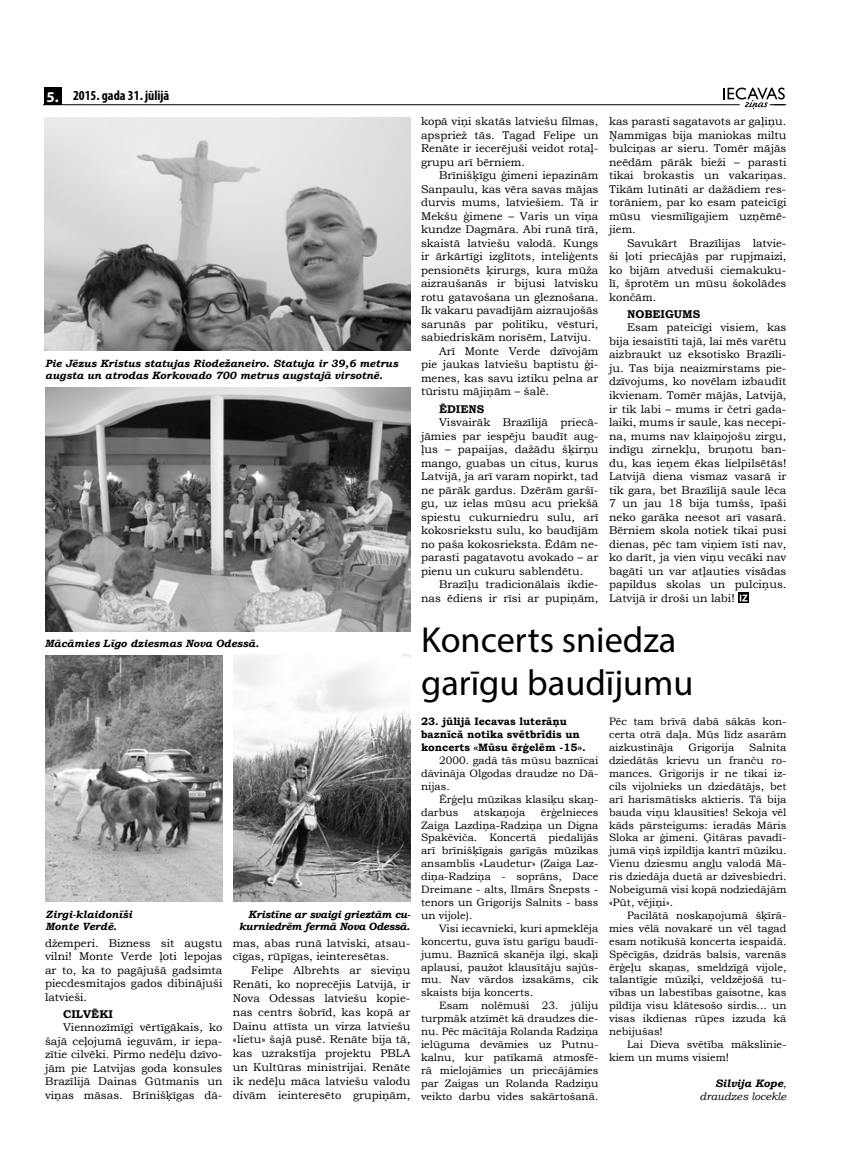
<style>
.page{position:relative;width:851px;height:1170px;background:#fff}
.page>*{position:absolute;margin:0;border:0;box-sizing:border-box;transform-origin:0 0}
.t1{font:36.25px/43.5px "Myriad Pro";color:#000}
.t2{font:700 condensed 13.75px "Myriad Pro";color:#000}
.t3{font:11.25px/13.5px "Bookman Old Style";color:#000;text-align:justify}
.t4{font:700 11.25px "Bookman Old Style";color:#000}
.t5{font:10.75px/12.9px "Bookman Old Style";color:#000;text-align:justify}
.t6{font:700 10.75px/12.9px "Bookman Old Style";color:#000}
.t7{font:italic 10.75px/12.9px "Bookman Old Style";color:#000;text-align:right}
.t8{font:italic 700 10.5px/12.6px "Bookman Old Style";color:#000}
.t9{font:italic 700 10.5px/12.6px "Bookman Old Style";letter-spacing:-.025em;color:#000;text-align:right}
.s1{font-stretch:normal;font-size:15px;color:#fff}
.s2{font-weight:700}
.s3{font-style:normal}
</style>
<div class="page">
<hr style="left:44px;top:104px;width:695px;height:1px;background:#000">
<div style="left:44px;top:87px;width:17px;height:18px;background:#000"></div>
<svg style="left:723px;top:88px;width:63px;height:22px"></svg>
<svg style="left:738px;top:592px;width:10px;height:11px"></svg>
<svg style="left:739px;top:594px;width:8px;height:7px"></svg>
<img style="left:45px;top:655px;width:177px;height:246px">
<img style="left:233px;top:654px;width:177px;height:247px">
<img style="left:45px;top:387px;width:365px;height:244px">
<img style="left:45px;top:117px;width:366px;height:233px">
<p class="t2" style="left:46px;top:87px;width:124px"><span class="s1">5.</span> 2015. gada 31. jūlijā</p>
<p class="t8" style="left:45px;top:356px;width:354px">Pie Jēzus Kristus statujas Riodežaneiro. Statuja ir 39,6 metrus augsta un atrodas Korkovado 700 metrus augstajā virsotnē.</p>
<p class="t8" style="left:45px;top:636px;width:215px">Mācāmies Līgo dziesmas Nova Odessā.</p>
<p class="t8" style="left:46px;top:907px;width:88px">Zirgi-klaidonīši<br>Monte Verdē.</p>
<p class="t9" style="left:239px;top:907px;width:173px">Kristīne ar svaigi grieztām cu&shy;kurniedrēm fermā Nova Odessā.</p>
<p class="t3" style="left:45px;top:935px;width:179px">džemperi. Bizness sit augstu vilni! Monte Verde ļoti lepojas ar to, ka to pagājušā gadsimta piecdesmitajos gados dibinājuši latvieši.</p>
<p class="t4" style="left:63px;top:1005px;width:51px">CILVĒKI</p>
<p class="t3" style="left:45px;top:1020px;width:179px;text-indent:18px">Viennozīmīgi vērtīgākais, ko šajā ceļojumā ieguvām, ir iepa&shy;zītie cilvēki. Pirmo nedēļu dzīvo&shy;jām pie Latvijas goda konsules Brazīlijā Dainas Gūtmanis un viņas māsas. Brīnišķīgas dā-</p>
<p class="t3" style="left:233px;top:935px;width:179px;line-height:13.9px">mas, abas runā latviski, atsau&shy;cīgas, rūpīgas, ieinteresētas.</p>
<p class="t3" style="left:233px;top:963px;width:179px;line-height:13.9px;text-indent:18px">Felipe Albrehts ar sieviņu Renāti, ko noprecējis Latvijā, ir Nova Odessas latviešu kopie&shy;nas centrs šobrīd, kas kopā ar Dainu attīsta un virza latviešu «lietu» šajā pusē. Renāte bija tā, kas uzrakstīja projektu PBLA un Kultūras ministrijai. Renāte ik nedēļu māca latviešu valodu divām ieinteresēto grupiņām,</p>
<p class="t3" style="left:421px;top:115px;width:179px">kopā viņi skatās latviešu filmas, apspriež tās. Tagad Felipe un Renāte ir iecerējuši veidot rotaļ&shy;grupu arī bērniem.</p>
<p class="t3" style="left:439px;top:169px;width:161px">Brīnišķīgu ģimeni iepazinām</p>
<p class="t3" style="left:421px;top:182px;width:179px">Sanpaulu, kas vēra savas mājas</p>
<p class="t3" style="left:421px;top:196px;width:179px">durvis mums, latviešiem. Tā ir</p>
<p class="t3" style="left:421px;top:209px;width:179px">Mekšu ģimene – Varis un viņa</p>
<p class="t3" style="left:421px;top:223px;width:179px">kundze Dagmāra. Abi runā tīrā,</p>
<p class="t3" style="left:421px;top:236px;width:179px">skaistā latviešu valodā. Kungs</p>
<p class="t3" style="left:421px;top:250px;width:179px">ir ārkārtīgi izglītots, inteliģents</p>
<p class="t3" style="left:421px;top:263px;width:179px">pensionēts ķirurgs, kura mūža</p>
<p class="t3" style="left:421px;top:277px;width:179px">aizraušanās ir bijusi latvisku</p>
<p class="t3" style="left:421px;top:290px;width:179px">rotu gatavošana un gleznošana.</p>
<p class="t3" style="left:421px;top:304px;width:179px">Ik vakaru pavadījām aizraujošās</p>
<p class="t3" style="left:421px;top:317px;width:179px">sarunās par politiku, vēsturi,</p>
<p class="t3" style="left:421px;top:331px;width:172px">sabiedriskām norisēm, Latviju.</p>
<p class="t3" style="left:439px;top:344px;width:161px">Arī Monte Verde dzīvojām</p>
<p class="t3" style="left:421px;top:358px;width:179px">pie jaukas latviešu baptistu ģi-</p>
<p class="t3" style="left:421px;top:371px;width:179px">menes, kas savu iztiku pelna ar</p>
<p class="t3" style="left:421px;top:385px;width:130px">tūristu mājiņām – šalē.</p>
<p class="t4" style="left:439px;top:400px;width:47px">ĒDIENS</p>
<p class="t3" style="left:421px;top:415px;width:179px;text-indent:18px">Visvairāk Brazīlijā priecā&shy;jāmies par iespēju baudīt aug&shy;ļus – papaijas, dažādu šķirņu mango, guabas un citus, kurus Latvijā, ja arī varam nopirkt, tad ne pārāk gardus. Dzērām garšī&shy;gu, uz ielas mūsu acu priekšā spiestu cukurniedru sulu, arī kokosriekstu sulu, ko baudījām no paša kokosrieksta. Ēdām ne&shy;parasti pagatavotu avokado – ar pienu un cukuru sablendētu.</p>
<p class="t3" style="left:421px;top:577px;width:179px;text-align:right">Brazīļu tradicionālais ikdie&shy;nas ēdiens ir rīsi ar pupiņām,</p>
<p class="t3" style="left:609px;top:115px;width:179px">kas parasti sagatavots ar gaļiņu.<br>Ņammīgas bija maniokas miltu bulciņas ar sieru. Tomēr mājās neēdām pārāk bieži – parasti tikai brokastis un vakariņas.<br>Tikām lutināti ar dažādiem res&shy;torāniem, par ko esam pateicīgi mūsu viesmīlīgajiem uzņēmē&shy;jiem.</p>
<p class="t3" style="left:609px;top:236px;width:179px;text-indent:18px">Savukārt Brazīlijas latvie&shy;ši ļoti priecājās par rupjmaizi, ko bijām atveduši ciemakuku&shy;lī, šprotēm un mūsu šokolādes končām.</p>
<p class="t4" style="left:627px;top:306px;width:75px">NOBEIGUMS</p>
<p class="t3" style="left:609px;top:321px;width:179px;text-indent:18px">Esam pateicīgi visiem, kas bija iesaistīti tajā, lai mēs varētu aizbraukt uz eksotisko Brazīli&shy;ju. Tas bija neaizmirstams pie&shy;dzīvojums, ko novēlam izbaudīt ikvienam. Tomēr mājās, Latvijā, ir tik labi – mums ir četri gada&shy;laiki, mums ir saule, kas necepi&shy;na, mums nav klaiņojošu zirgu, indīgu zirnekļu, bruņotu ban&shy;du, kas ieņem ēkas lielpilsētās!<br>Latvijā diena vismaz vasarā ir tik gara, bet Brazīlijā saule lēca 7 un jau 18 bija tumšs, īpaši neko garāka neesot arī vasarā.<br>Bērniem skola notiek tikai pusi dienas, pēc tam viņiem īsti nav, ko darīt, ja vien viņu vecāki nav bagāti un var atļauties visādas papildus skolas un pulciņus.<br>Latvijā ir droši un labi!</p>
<h1 class="t1" style="left:421px;top:617px;width:274px">Koncerts sniedza garīgu baudījumu</h1>
<p class="t6" style="left:421px;top:715px;width:166px">23. jūlijā Iecavas luterāņu baznīcā notika svētbrīdis un koncerts «Mūsu ērģelēm -15».</p>
<p class="t5" style="left:421px;top:754px;width:179px;text-indent:18px">2000. gadā tās mūsu baznīcai dāvināja Olgodas draudze no Dā&shy;nijas.</p>
<p class="t5" style="left:421px;top:792px;width:179px;text-indent:18px">Ērģeļu mūzikas klasiķu skaņ&shy;darbus</p>
<p class="t5" style="left:421px;top:805px;width:179px;text-indent:120px">ērģelnieces Zaiga Lazdiņa-Radziņa un Digna Spakēviča. Koncertā piedalījās arī brīnišķīgais garīgās mūzikas ansamblis «Laudetur» (Zaiga Laz&shy;diņa-Radziņa - soprāns, Dace Dreimane - alts, Ilmārs Šnepsts - tenors un Grigorijs Salnits - bass un vijole).</p>
<p class="t5" style="left:421px;top:921px;width:179px;text-indent:18px">Visi iecavnieki, kuri apmeklēja koncertu, guva īstu garīgu baudī&shy;jumu. Baznīcā skanēja ilgi, skaļi aplausi, paužot klausītāju sajūs&shy;mu. Nav vārdos izsakāms, cik skaists bija koncerts.</p>
<p class="t5" style="left:421px;top:999px;width:179px;text-indent:18px">Esam nolēmuši 23. jūliju turpmāk atzīmēt kā draudzes die&shy;nu. Pēc mācītāja Rolanda Radziņa ielūguma devāmies uz Putnu&shy;kalnu, kur patīkamā atmosfē&shy;rā mielojāmies un priecājāmies par Zaigas un Rolanda Radziņu veikto darbu vides sakārtošanā.</p>
<p class="t5" style="left:473px;top:805px;width:53px">atskaņoja</p>
<p class="t5" style="left:609px;top:715px;width:179px">Pēc tam brīvā dabā sākās kon&shy;certa otrā daļa. Mūs līdz asarām aizkustināja</p>
<p class="t5" style="left:609px;top:741px;width:179px;text-indent:140px">Salnita dziedātās krievu un franču ro&shy;mances. Grigorijs ir ne tikai iz&shy;cils vijolnieks un dziedātājs, bet arī harismātisks aktieris. Tā bija bauda viņu klausīties! Sekoja vēl kāds pārsteigums: ieradās Māris Sloka ar ģimeni. Ģitāras pavadī&shy;jumā viņš izpildīja kantrī mūziku.<br>Vienu dziesmu angļu valodā Mā&shy;ris dziedāja duetā ar dzīvesbiedri.<br>Nobeigumā visi kopā nodziedājām «Pūt, vējiņi».</p>
<p class="t5" style="left:609px;top:908px;width:179px;text-indent:18px">Pacilātā noskaņojumā šķīrā&shy;mies vēlā novakarē un vēl tagad esam notikušā koncerta iespaidā.<br>Spēcīgās, dzidrās balsis, varenās ērģeļu skaņas, smeldzīgā vijole, talantīgie mūziķi, veldzējošā tu&shy;vības un labestības gaisotne, kas pildīja visu klātesošo sirdis... un visas ikdienas rūpes izzuda kā nebijušas!</p>
<p class="t5" style="left:609px;top:1037px;width:179px;text-indent:18px">Lai Dieva svētība mākslinie&shy;kiem un mums visiem!</p>
<p class="t7" style="left:699px;top:1076px;width:88px"><span class="s2">Silvija Kope</span><span class="s3">, </span>draudzes locekle</p>
<p class="t5" style="left:688px;top:741px;width:47px">Grigorija</p>
</div>
